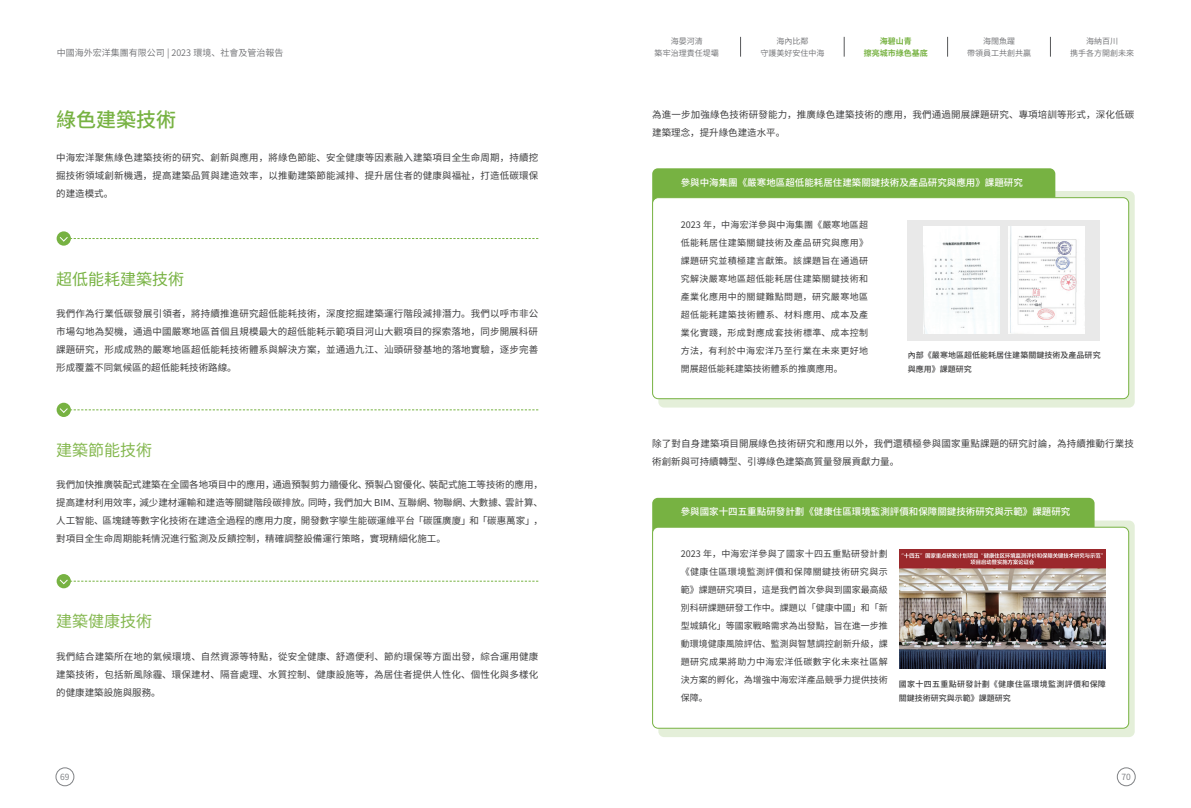
<style>
.page{position:relative;width:1191px;height:808px;background:#fff}
.page>*{position:absolute;margin:0;border:0;box-sizing:border-box;transform-origin:0 0}
.t1{font:500 20px "Source Han Sans SC";color:#77b242}
.t2{font:16px "Source Han Sans SC";color:#85b850}
.t3{font:16px "Source Han Sans SC";color:#77b242}
.t4{font:9.5px/18px "Source Han Sans CN";letter-spacing:.015em;color:#3e3e3f;text-align:justify}
.t5{font:500 9.5px "Source Han Sans CN";color:#fff}
.t6{font:9px/18px "Source Han Sans CN";letter-spacing:.045em;color:#3e3e3f;text-align:justify}
.t7{font:9px "Source Han Sans CN";color:#6c6d70}
.t8{font:8.5px "Source Han Sans CN";color:#808285}
.t9{font:8px/12px "Source Han Sans CN";color:#6c6d70;text-align:center}
.t10{font:500 8px/14px "Source Han Sans CN";letter-spacing:.04em;color:#3e3e3f}
.t11{font:500 8px/14px "Source Han Sans CN";letter-spacing:.005em;color:#3e3e3f}
.t12{font:700 8px/12px "Source Han Sans CN";color:#77b242;text-align:center}
</style>
<div class="page">
<div style="left:56px;top:767px;width:18px;height:19px;border:1px solid #808285;border-radius:50%"></div>
<div style="left:1117px;top:767px;width:18px;height:19px;border:1px solid #808285;border-radius:50%"></div>
<div style="left:57px;top:231px;width:14px;height:15px;background:#77b242;border-radius:50%"></div>
<svg style="left:59px;top:236px;width:479px;height:6px"></svg>
<div style="left:57px;top:403px;width:14px;height:14px;background:#77b242;border-radius:50%"></div>
<svg style="left:59px;top:407px;width:479px;height:7px"></svg>
<div style="left:57px;top:574px;width:14px;height:14px;background:#77b242;border-radius:50%"></div>
<svg style="left:59px;top:579px;width:479px;height:6px"></svg>
<div style="left:652px;top:498px;width:442px;height:45px;background:#77b242;border-radius:6px"></div>
<svg style="left:658px;top:520px;width:476px;height:217px;fill:#e4efd9"></svg>
<div style="left:652px;top:527px;width:476px;height:201px;background:#fff;border-radius:6px"></div>
<div style="left:652px;top:527px;width:477px;height:202px;border:1px solid #77b242;border-radius:6px"></div>
<img style="left:899px;top:549px;width:206px;height:120px">
<div style="left:652px;top:168px;width:403px;height:46px;background:#77b242;border-radius:6px"></div>
<svg style="left:658px;top:191px;width:476px;height:217px;fill:#e4efd9"></svg>
<div style="left:652px;top:198px;width:476px;height:201px;background:#fff;border-radius:6px"></div>
<div style="left:652px;top:197px;width:477px;height:202px;border:1px solid #77b242;border-radius:6px"></div>
<svg style="left:740px;top:37px;width:1px;height:20px"></svg>
<svg style="left:844px;top:37px;width:1px;height:20px"></svg>
<svg style="left:947px;top:37px;width:1px;height:20px"></svg>
<svg style="left:1050px;top:37px;width:1px;height:20px"></svg>
<div style="left:907px;top:220px;width:193px;height:120px;background:#e9e9e9"></div>
<img style="left:923px;top:226px;width:76px;height:108px">
<img style="left:1008px;top:226px;width:76px;height:108px">
<p class="t7" style="left:57px;top:47px;width:228px">中國海外宏洋集團有限公司 | 2023 環境、社會及管治報告</p>
<h1 class="t1" style="left:56px;top:108px;width:121px">綠色建築技術</h1>
<p class="t4" style="left:56px;top:149px;width:483px">中海宏洋聚焦綠色建築技術的研究、創新與應用，將綠色節能、安全健康等因素融入建築項目全生命周期，持續挖掘技術領域創新機遇，提高建築品質與建造效率，以推動建築節能減排、提升居住者的健康與福祉，打造低碳環保的建造模式。</p>
<h2 class="t3" style="left:56px;top:270px;width:129px">超低能耗建築技術</h2>
<p class="t4" style="left:56px;top:305px;width:483px">我們作為行業低碳發展引領者，將持續推進研究超低能耗技術，深度挖掘建築運行階段減排潛力。我們以呼市非公市場勾地為契機，通過中國嚴寒地區首個且規模最大的超低能耗示範項目河山大觀項目的探索落地，同步開展科研課題研究，形成成熟的嚴寒地區超低能耗技術體系與解決方案，並通過九江、汕頭研發基地的落地實驗，逐步完善形成覆蓋不同氣候區的超低能耗技術路線。</p>
<h2 class="t2" style="left:56px;top:441px;width:97px">建築節能技術</h2>
<p class="t4" style="left:56px;top:476px;width:488px">我們加快推廣裝配式建築在全國各地項目中的應用，通過預製剪力牆優化、預製凸窗優化、裝配式施工等技術的應用，提高建材利用效率，減少建材運輸和建造等關鍵階段碳排放。同時，我們加大 BIM、互聯網、物聯網、大數據、雲計算、人工智能、區塊鏈等數字化技術在建造全過程的應用力度，開發數字孿生能碳運維平台「碳匯廣廈」和「碳惠萬家」，對項目全生命周期能耗情況進行監測及反饋控制，精確調整設備運行策略，實現精細化施工。</p>
<h2 class="t2" style="left:56px;top:612px;width:97px">建築健康技術</h2>
<p class="t4" style="left:56px;top:647px;width:483px">我們結合建築所在地的氣候環境、自然資源等特點，從安全健康、舒適便利、節約環保等方面出發，綜合運用健康建築技術，包括新風除霾、環保建材、隔音處理、水質控制、健康設施等，為居住者提供人性化、個性化與多樣化的健康建築設施與服務。</p>
<p class="t9" style="left:654px;top:35px;width:65px">海晏河清<br>築牢治理責任堤壩</p>
<p class="t9" style="left:760px;top:35px;width:65px">海內比鄰<br>守護美好安住中海</p>
<p class="t12" style="left:864px;top:35px;width:65px">海碧山青<br>擦亮城市綠色基底</p>
<p class="t9" style="left:967px;top:35px;width:65px">海闊魚躍<br>帶領員工共創共贏</p>
<p class="t9" style="left:1070px;top:35px;width:65px">海納百川<br>携手各方開創未來</p>
<p class="t4" style="left:652px;top:105px;width:483px">為進一步加強綠色技術研發能力，推廣綠色建築技術的應用，我們通過開展課題研究、專項培訓等形式，深化低碳</p>
<p class="t4" style="left:652px;top:124px;width:134px">建築理念，提升綠色建造水平。</p>
<p class="t5" style="left:681px;top:177px;width:343px">參與中海集團《嚴寒地區超低能耗居住建築關鍵技術及產品研究與應用》課題研究</p>
<p class="t6" style="left:681px;top:216px;width:189px">2023 年，中海宏洋參與中海集團《嚴寒地區超低能耗居住建築關鍵技術及產品研究與應用》課題研究並積極建言獻策。該課題旨在通過研究解決嚴寒地區超低能耗居住建築關鍵技術和產業化應用中的關鍵難點問題，研究嚴寒地區超低能耗建築技術體系、材料應用、成本及產業化實踐，形成對應成套技術標準、成本控制方法，有利於中海宏洋乃至行業在未來更好地開展超低能耗建築技術體系的推廣應用。</p>
<p class="t11" style="left:908px;top:348px;width:194px">內部《嚴寒地區超低能耗居住建築關鍵技術及產品研究與應用》課題研究</p>
<p class="t4" style="left:652px;top:435px;width:483px">除了對自身建築項目開展綠色技術研究和應用以外，我們還積極參與國家重點課題的研究討論，為持續推動行業技術創新與可持續轉型、引導綠色建築高質量發展貢獻力量。</p>
<p class="t5" style="left:681px;top:506px;width:391px">參與國家十四五重點研發計劃《健康住區環境監測評價和保障關鍵技術研究與示範》課題研究</p>
<p class="t6" style="left:681px;top:545px;width:208px">2023 年，中海宏洋參與了國家十四五重點研發計劃《健康住區環境監測評價和保障關鍵技術研究與示範》課題研究項目，這是我們首次參與到國家最高級別科研課題研發工作中。課題以「健康中國」和「新型城鎮化」等國家戰略需求為出發點，旨在進一步推動環境健康風險評估、監測與智慧調控創新升級，課題研究成果將助力中海宏洋低碳數字化未來社區解決方案的孵化，為增強中海宏洋產品競爭力提供技術保障。</p>
<p class="t10" style="left:899px;top:678px;width:208px">國家十四五重點研發計劃《健康住區環境監測評價和保障關鍵技術研究與示範》課題研究</p>
<p class="t8" style="left:60px;top:772px;width:11px">69</p>
<p class="t8" style="left:1121px;top:772px;width:11px">70</p>
</div>
